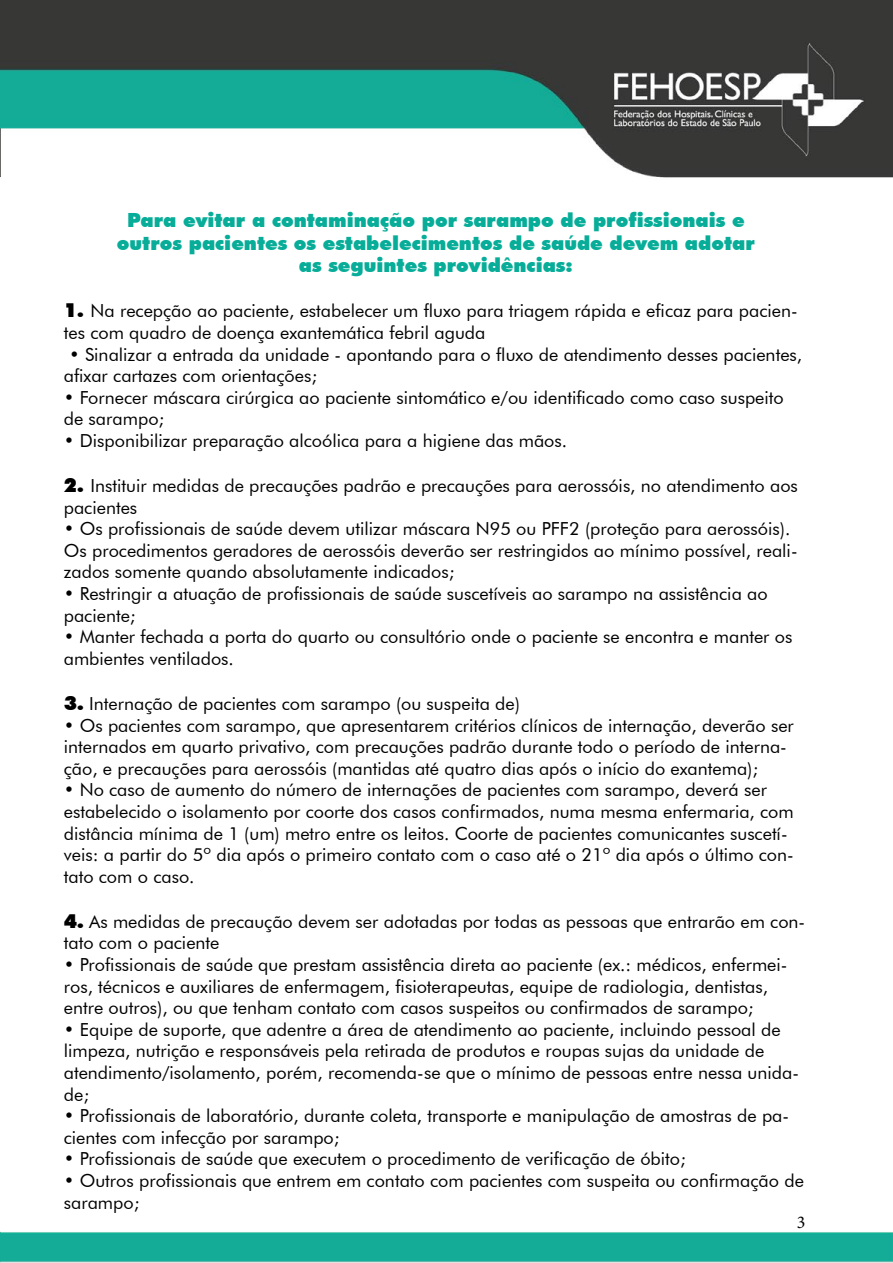
<style>
.page{position:relative;width:893px;height:1263px;background:#fff}
.page>*{position:absolute;margin:0;border:0;box-sizing:border-box;transform-origin:0 0}
.t1{font:900 19.5px/22.5px "Futura BT";color:#07ad98;text-align:center}
.t2{font:18px/21.6px "Futura BT";color:#000}
.t3{font:18px "Minion Pro";color:#000}
.s1{font-weight:900;font-size:19.5px}
</style>
<div class="page">
<img style="left:0;top:0;width:893px;height:1263px">
<p class="t1" style="left:117px;top:209px;width:640px">Para evitar a contaminação por sarampo de profissionais e outros pacientes os estabelecimentos de saúde devem adotar as seguintes providências:</p>
<p class="t2" style="left:64px;top:300px;width:735px"><span class="s1">1.</span> Na recepção ao paciente, estabelecer um fluxo para triagem rápida e eficaz para pacien&shy;tes com quadro de doença exantemática febril aguda</p>
<p class="t2" style="left:64px;top:343px;width:740px">• Sinalizar a entrada da unidade - apontando para o fluxo de atendimento desses pacientes, afixar cartazes com orientações;</p>
<p class="t2" style="left:64px;top:386px;width:721px">• Fornecer máscara cirúrgica ao paciente sintomático e/ou identificado como caso suspeito de sarampo;</p>
<p class="t2" style="left:64px;top:430px;width:505px">• Disponibilizar preparação alcoólica para a higiene das mãos.</p>
<p class="t2" style="left:64px;top:475px;width:736px"><span class="s1">2.</span> Instituir medidas de precauções padrão e precauções para aerossóis, no atendimento aos pacientes</p>
<p class="t2" style="left:64px;top:518px;width:735px">• Os profissionais de saúde devem utilizar máscara N95 ou PFF2 (proteção para aerossóis).<br>Os procedimentos geradores de aerossóis deverão ser restringidos ao mínimo possível, reali&shy;zados somente quando absolutamente indicados;</p>
<p class="t2" style="left:64px;top:583px;width:705px">• Restringir a atuação de profissionais de saúde suscetíveis ao sarampo na assistência ao paciente;</p>
<p class="t2" style="left:64px;top:626px;width:730px">• Manter fechada a porta do quarto ou consultório onde o paciente se encontra e manter os ambientes ventilados.</p>
<p class="t2" style="left:64px;top:692px;width:458px"><span class="s1">3.</span> Internação de pacientes com sarampo (ou suspeita de)</p>
<p class="t2" style="left:64px;top:714px;width:732px">• Os pacientes com sarampo, que apresentarem critérios clínicos de internação, deverão ser internados em quarto privativo, com precauções padrão durante todo o período de interna&shy;ção, e precauções para aerossóis (mantidas até quatro dias após o início do exantema);</p>
<p class="t2" style="left:64px;top:779px;width:731px">• No caso de aumento do número de internações de pacientes com sarampo, deverá ser estabelecido o isolamento por coorte dos casos confirmados, numa mesma enfermaria, com distância mínima de 1 (um) metro entre os leitos. Coorte de pacientes comunicantes suscetí&shy;veis: a partir do 5º dia após o primeiro contato com o caso até o 21º dia após o último con&shy;tato com o caso.</p>
<p class="t2" style="left:64px;top:910px;width:743px"><span class="s1">4.</span> As medidas de precaução devem ser adotadas por todas as pessoas que entrarão em con&shy;tato com o paciente</p>
<p class="t2" style="left:64px;top:953px;width:725px">• Profissionais de saúde que prestam assistência direta ao paciente (ex.: médicos, enfermei&shy;ros, técnicos e auxiliares de enfermagem, fisioterapeutas, equipe de radiologia, dentistas, entre outros), ou que tenham contato com casos suspeitos ou confirmados de sarampo;</p>
<p class="t2" style="left:64px;top:1018px;width:737px">• Equipe de suporte, que adentre a área de atendimento ao paciente, incluindo pessoal de limpeza, nutrição e responsáveis pela retirada de produtos e roupas sujas da unidade de atendimento/isolamento, porém, recomenda-se que o mínimo de pessoas entre nessa unida&shy;de;</p>
<p class="t2" style="left:64px;top:1105px;width:727px">• Profissionais de laboratório, durante coleta, transporte e manipulação de amostras de pa&shy;cientes com infecção por sarampo;</p>
<p class="t2" style="left:64px;top:1148px;width:624px">• Profissionais de saúde que executem o procedimento de verificação de óbito;</p>
<p class="t2" style="left:64px;top:1169px;width:742px;line-height:22.5px">• Outros profissionais que entrem em contato com pacientes com suspeita ou confirmação de sarampo;</p>
<p class="t3" style="left:797px;top:1210px;width:10px">3</p>
</div>
